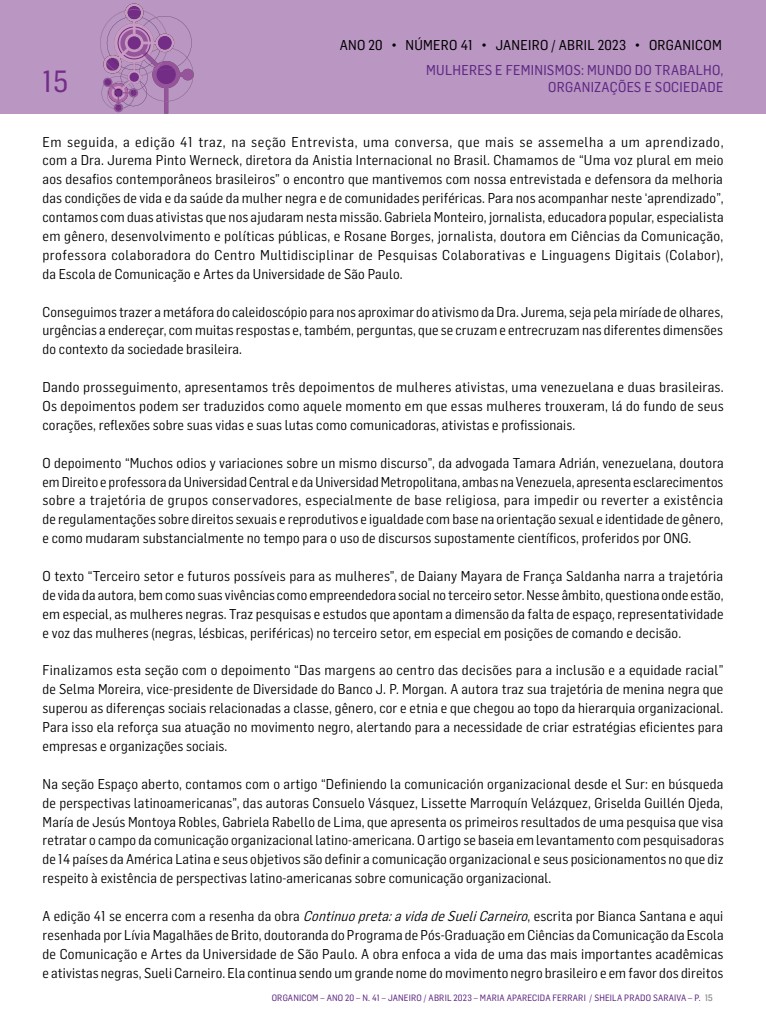
<style>
.page{position:relative;width:766px;height:1021px;background:#fff}
.page>*{position:absolute;margin:0;border:0;box-sizing:border-box;transform-origin:0 0}
.t1{font:30px "Flama Semicondensed Basic";color:#732d87}
.t2{font:14px/18.9px "Flama Semicondensed";letter-spacing:.01em;color:#000;text-align:justify}
.t3{font:14px/16.8px "Flama Semicondensed Basic";letter-spacing:.02em;color:#5f2882;text-align:right}
.t4{font:14px "Flama Semicondensed Basic";letter-spacing:.02em;color:#000}
.t5{font:9px "Flama Semicondensed Basic";letter-spacing:.02em;color:#5f2882}
.s1{font-style:italic}
.s2{color:#9d9d9c}
</style>
<div class="page">
<div style="left:0;top:0;width:765px;height:113px;background:#ba96c3"></div>
<svg style="left:100px;top:3px;width:93px;height:110px"></svg>
<div style="left:158px;top:36px;width:14px;height:14px;background:#732d87;border-radius:50%"></div>
<div style="left:104px;top:79px;width:7px;height:7px;background:#732d87;border-radius:3px"></div>
<div style="left:128px;top:36px;width:13px;height:13px;background:#732d87;border-radius:50%"></div>
<div style="left:115px;top:89px;width:7px;height:7px;background:#732d87;border-radius:3px"></div>
<div style="left:129px;top:72px;width:10px;height:10px;background:#732d87;border-radius:5px"></div>
<h1 class="t1" style="left:43px;top:62px;width:27px">15</h1>
<p class="t4" style="left:339px;top:36px;width:383px">ANO 20 • NÚMERO 41 • JANEIRO / ABRIL 2023 • ORGANICOM</p>
<p class="t3" style="left:426px;top:61px;width:298px">MULHERES E FEMINISMOS: MUNDO DO TRABALHO,<br>ORGANIZAÇÕES E SOCIEDADE</p>
<p class="t3" style="left:390px;top:61px;width:334px">COMUNICAÇÃO, AGENDA 2030 DA ONU E ORGANIZAÇÕES</p>
<p class="t2" style="left:43px;top:131px;width:682px">Em seguida, a edição 41 traz, na seção Entrevista, uma conversa, que mais se assemelha a um aprendizado, com a Dra. Jurema Pinto Werneck, diretora da Anistia Internacional no Brasil. Chamamos de “Uma voz plural em meio aos desafios contemporâneos brasileiros” o encontro que mantivemos com nossa entrevistada e defensora da melhoria das condições de vida e da saúde da mulher negra e de comunidades periféricas. Para nos acompanhar neste ‘aprendizado”, contamos com duas ativistas que nos ajudaram nesta missão. Gabriela Monteiro, jornalista, educadora popular, especialista em gênero, desenvolvimento e políticas públicas, e Rosane Borges, jornalista, doutora em Ciências da Comunicação, professora colaboradora do Centro Multidisciplinar de Pesquisas Colaborativas e Linguagens Digitais (Colabor), da Escola de Comunicação e Artes da Universidade de São Paulo.</p>
<p class="t2" style="left:43px;top:301px;width:682px">Conseguimos trazer a metáfora do caleidoscópio para nos aproximar do ativismo da Dra. Jurema, seja pela miríade de olhares, urgências a endereçar, com muitas respostas e, também, perguntas, que se cruzam e entrecruzam nas diferentes dimensões do contexto da sociedade brasileira.</p>
<p class="t2" style="left:43px;top:377px;width:682px">Dando prosseguimento, apresentamos três depoimentos de mulheres ativistas, uma venezuelana e duas brasileiras.<br>Os depoimentos podem ser traduzidos como aquele momento em que essas mulheres trouxeram, lá do fundo de seus corações, reflexões sobre suas vidas e suas lutas como comunicadoras, ativistas e profissionais.</p>
<p class="t2" style="left:43px;top:452px;width:682px">O depoimento “Muchos odios y variaciones sobre un mismo discurso”, da advogada Tamara Adrián, venezuelana, doutora em Direito e professora da Universidad Central e da Universidad Metropolitana, ambas na Venezuela, apresenta esclarecimentos sobre a trajetória de grupos conservadores, especialmente de base religiosa, para impedir ou reverter a existência de regulamentações sobre direitos sexuais e reprodutivos e igualdade com base na orientação sexual e identidade de gênero, e como mudaram substancialmente no tempo para o uso de discursos supostamente científicos, proferidos por ONG.</p>
<p class="t2" style="left:43px;top:566px;width:682px">O texto “Terceiro setor e futuros possíveis para as mulheres”, de Daiany Mayara de França Saldanha narra a trajetória de vida da autora, bem como suas vivências como empreendedora social no terceiro setor. Nesse âmbito, questiona onde estão, em especial, as mulheres negras. Traz pesquisas e estudos que apontam a dimensão da falta de espaço, representatividade e voz das mulheres (negras, lésbicas, periféricas) no terceiro setor, em especial em posições de comando e decisão.</p>
<p class="t2" style="left:43px;top:660px;width:682px">Finalizamos esta seção com o depoimento “Das margens ao centro das decisões para a inclusão e a equidade racial” de Selma Moreira, vice-presidente de Diversidade do Banco J. P. Morgan. A autora traz sua trajetória de menina negra que superou as diferenças sociais relacionadas a classe, gênero, cor e etnia e que chegou ao topo da hierarquia organizacional.<br>Para isso ela reforça sua atuação no movimento negro, alertando para a necessidade de criar estratégias eficientes para empresas e organizações sociais.</p>
<p class="t2" style="left:43px;top:773px;width:682px">Na seção Espaço aberto, contamos com o artigo “Definiendo la comunicación organizacional desde el Sur: en búsqueda de perspectivas latinoamericanas”, das autoras Consuelo Vásquez, Lissette Marroquín Velázquez, Griselda Guillén Ojeda, María de Jesús Montoya Robles, Gabriela Rabello de Lima, que apresenta os primeiros resultados de uma pesquisa que visa retratar o campo da comunicação organizacional latino-americana. O artigo se baseia em levantamento com pesquisadoras de 14 países da América Latina e seus objetivos são definir a comunicação organizacional e seus posicionamentos no que diz respeito à existência de perspectivas latino-americanas sobre comunicação organizacional.</p>
<p class="t2" style="left:43px;top:906px;width:682px">A edição 41 se encerra com a resenha da obra <span class="s1">Continuopreta:avidadeSueliCarneiro</span>, escrita por Bianca Santana e aqui resenhada por Lívia Magalhães de Brito, doutoranda do Programa de Pós-Graduação em Ciências da Comunicação da Escola de Comunicação e Artes da Universidade de São Paulo. A obra enfoca a vida de uma das mais importantes acadêmicas e ativistas negras, Sueli Carneiro. Ela continua sendo um grande nome do movimento negro brasileiro e em favor dos direitos</p>
<p class="t5" style="left:272px;top:992px;width:220px">ORGANICOM – ANO 20 – N. 41 – JANEIRO / ABRIL 2023 – MARIA</p>
<p class="t5" style="left:506px;top:992px;width:11px">APARECI</p>
<p class="t5" style="left:540px;top:992px;width:23px">DA FERRARI</p>
<p class="t5" style="left:589px;top:992px;width:21px">/ SHEILA</p>
<p class="t5" style="left:624px;top:992px;width:39px">PRADO SARAI</p>
<p class="t5" style="left:676px;top:992px;width:38px">VA – P. <span class="s2">15</span></p>
</div>
